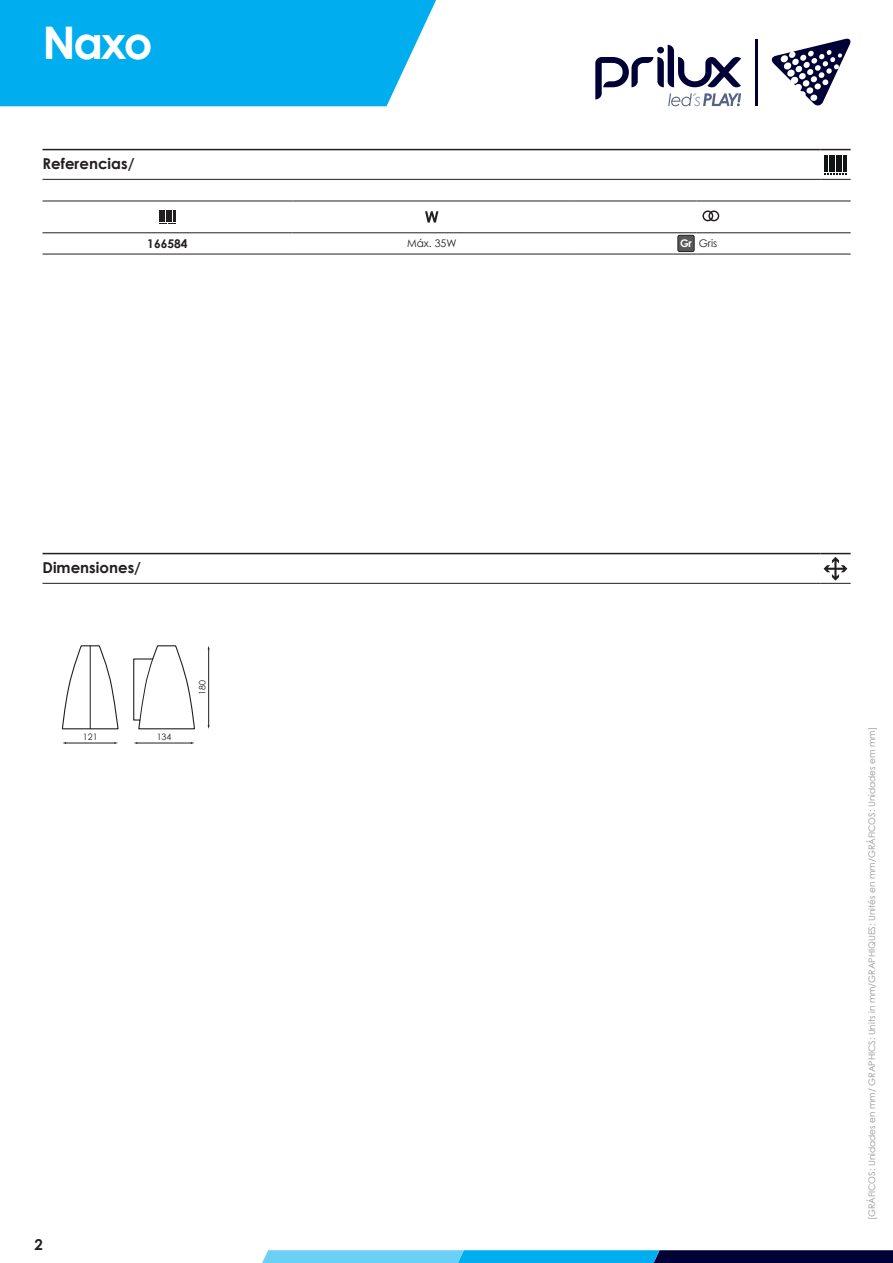
<style>
.page{position:relative;width:893px;height:1263px;background:#fff}
.page>*{position:absolute;margin:0;border:0;box-sizing:border-box;transform-origin:0 0}
.TITULAR{font:700 45px "Century Gothic";color:#fff}
.t1{font:700 15px "Century Gothic";color:#231f20}
.TABLA_TEXTO_CODIGO{font:700 12px "Century Gothic";color:#231f20}
.TABLA_TEXTO{font:10.5px "Century Gothic";color:#231f20}
.t2{font:700 10.5px "Century Gothic";color:#fff}
.t3{font:9px "Century Gothic";color:#939598}
.t4{font:8.85px "Century Gothic";color:#231f20}
</style>
<div class="page">
<div style="left:0;top:0;width:436px;height:106px;background:#00aeef"></div>
<svg style="left:262px;top:1250px;width:631px;height:13px;background:#267aad"></svg>
<hr style="left:755px;top:39px;width:2px;height:67px;background:#000236">
<svg style="left:771px;top:39px;width:80px;height:67px"></svg>
<svg style="left:595px;top:45px;width:146px;height:61px"></svg>
<hr style="left:43px;top:553px;width:778px;height:1px;background:#231f20">
<hr style="left:821px;top:553px;width:30px;height:1px;background:#231f20">
<hr style="left:43px;top:583px;width:778px;height:1px;background:#231f20">
<hr style="left:821px;top:583px;width:30px;height:1px;background:#231f20">
<svg style="left:824px;top:557px;width:23px;height:24px"></svg>
<hr style="left:43px;top:149px;width:778px;height:1px;background:#231f20">
<hr style="left:821px;top:149px;width:30px;height:1px;background:#231f20">
<hr style="left:43px;top:179px;width:778px;height:1px;background:#231f20">
<hr style="left:821px;top:179px;width:30px;height:1px;background:#231f20">
<svg style="left:824px;top:155px;width:23px;height:19px"></svg>
<hr style="left:43px;top:201px;width:249px;height:1px;background:#231f20">
<hr style="left:292px;top:201px;width:279px;height:1px;background:#231f20">
<hr style="left:571px;top:201px;width:126px;height:1px;background:#231f20">
<hr style="left:697px;top:201px;width:154px;height:1px;background:#231f20">
<hr style="left:43px;top:233px;width:249px;height:1px;background:#231f20">
<hr style="left:571px;top:233px;width:126px;height:1px;background:#231f20">
<hr style="left:697px;top:233px;width:154px;height:1px;background:#231f20">
<hr style="left:292px;top:233px;width:279px;height:1px;background:#231f20">
<hr style="left:43px;top:254px;width:249px;height:1px;background:#231f20">
<hr style="left:292px;top:254px;width:279px;height:1px;background:#231f20">
<hr style="left:571px;top:254px;width:126px;height:1px;background:#231f20">
<hr style="left:697px;top:254px;width:154px;height:1px;background:#231f20">
<svg style="left:159px;top:210px;width:17px;height:14px"></svg>
<svg style="left:425px;top:211px;width:13px;height:12px"></svg>
<svg style="left:702px;top:210px;width:17px;height:11px"></svg>
<div style="left:678px;top:235px;width:16px;height:17px;background:#57585a;border-radius:2px"></div>
<div style="left:677px;top:235px;width:17px;height:17px;border:1px solid #231f20;border-radius:2px"></div>
<hr style="left:65px;top:743px;width:50px;height:1px;background:#231f20">
<svg style="left:61px;top:646px;width:58px;height:84px"></svg>
<hr style="left:90px;top:646px;width:1px;height:83px;background:#231f20">
<hr style="left:208px;top:649px;width:1px;height:77px;background:#231f20">
<hr style="left:137px;top:743px;width:54px;height:1px;background:#231f20">
<svg style="left:133px;top:646px;width:62px;height:84px"></svg>
<p class="TITULAR" style="left:43px;top:8px;width:112px">Naxo</p>
<p class="t1" style="left:43px;top:152px;width:94px">Referencias/</p>
<p class="TABLA_TEXTO_CODIGO" style="left:147px;top:234px;width:42px">166584</p>
<p class="TABLA_TEXTO" style="left:407px;top:236px;width:51px">Máx. 35W</p>
<p class="t2" style="left:680px;top:236px;width:13px">Gr</p>
<p class="TABLA_TEXTO" style="left:699px;top:236px;width:20px">Gris</p>
<p class="t1" style="left:43px;top:556px;width:100px">Dimensiones/</p>
<p class="t4" style="left:83px;top:730px;width:16px">121</p>
<p class="t4" style="left:157px;top:730px;width:16px">134</p>
<p class="t4" style="left:196px;top:695px;width:16px;rotate:-90deg">180</p>
<h2 class="t1" style="left:34px;top:1233px;width:10px">2</h2>
<p class="t3" style="left:865px;top:1220px;width:495px;rotate:-90deg">[GRÁFICOS: Unidades en mm/ GRAPHICS: Units in mm/GRAPHIQUES: Unités en mm/GRÁFICOS: Unidades em mm]</p>
</div>
